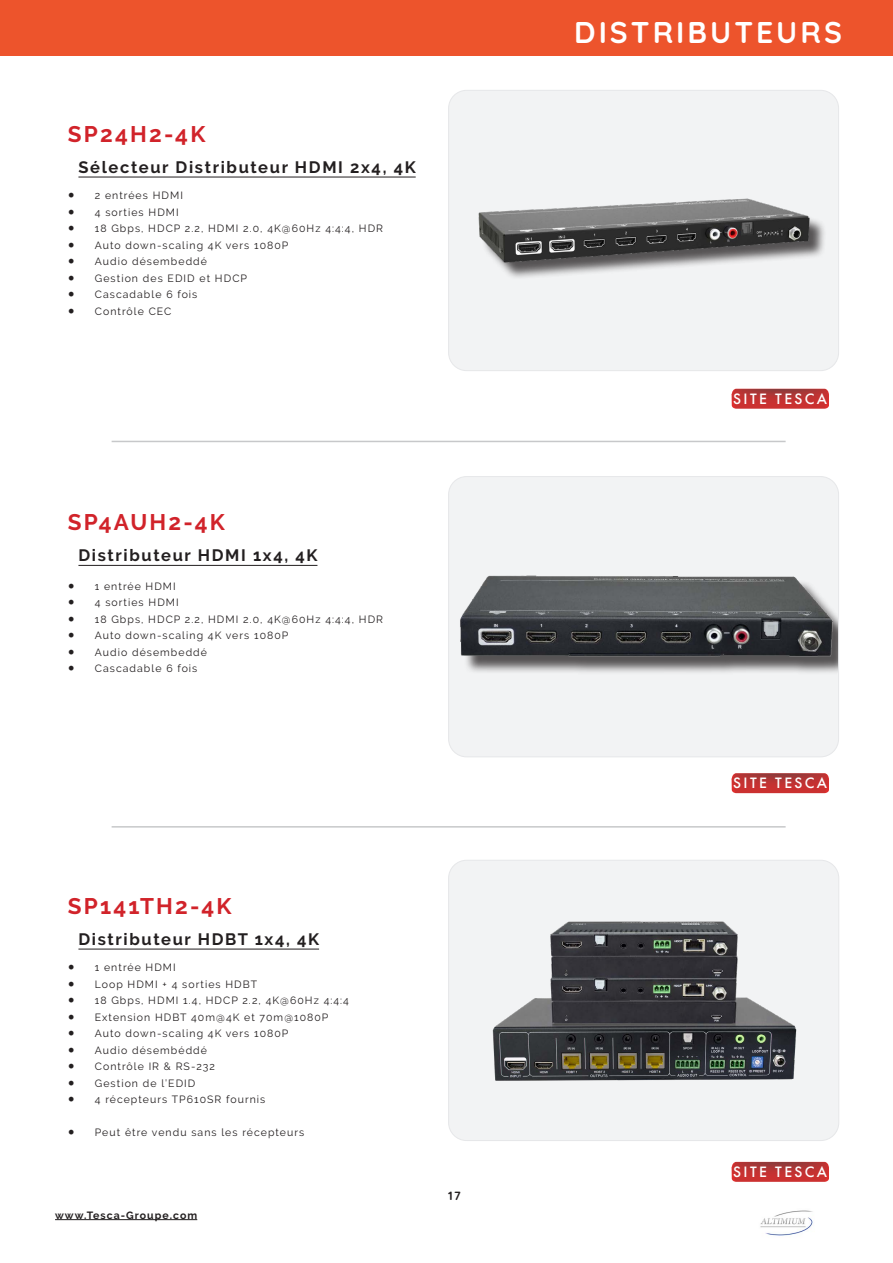
<style>
.page{position:relative;width:893px;height:1263px;background:#fff}
.page>*{position:absolute;margin:0;border:0;box-sizing:border-box;transform-origin:0 0}
.Title_13pt_Black__Al{font:700 30px "Quicksand";letter-spacing:.1em;color:#fff}
.Title_13pt_Black__Al-2{font:700 22.5px "Raleway";letter-spacing:.1em;color:#d1232a}
.Title_13pt_Black__Al-3{font:700 16.5px "Raleway";letter-spacing:.1em;color:#231f20}
.t1{font:500 15.6px "Futura PT";letter-spacing:.15em;color:#fff}
.t2{font:700 12px "Quicksand";color:#231f20}
.t3{font:10.5px "Raleway";letter-spacing:.1em;color:#231f20}
.t4{font:700 10.5px "Raleway";letter-spacing:.1em;color:#231f20}
.s1{font-family:"Minion Pro";font-size:18px}
</style>
<div class="page">
<hr style="left:112px;top:826px;width:674px;height:1px;background:#c7c8ca">
<hr style="left:112px;top:441px;width:674px;height:1px;background:#c7c8ca">
<hr style="left:55px;top:1219px;width:142px;height:1px;background:#231f20">
<img style="left:760px;top:1210px;width:53px;height:26px">
<div style="left:449px;top:90px;width:390px;height:281px;background:#f2f3f4;border-radius:18px"></div>
<img style="left:478px;top:198px;width:346px;height:80px">
<div style="left:448px;top:90px;width:391px;height:281px;border:1px solid #e6e7e9;border-radius:18px"></div>
<hr style="left:78px;top:177px;width:338px;height:1px;background:#231f20">
<div style="left:449px;top:477px;width:390px;height:280px;background:#f2f3f4;border-radius:18px"></div>
<div style="left:463px;top:578px;width:376px;height:97px;background:#ecedee"></div>
<img style="left:460px;top:575px;width:377px;height:97px">
<div style="left:448px;top:476px;width:391px;height:281px;border:1px solid #e6e7e9;border-radius:18px"></div>
<hr style="left:78px;top:565px;width:239px;height:1px;background:#231f20">
<div style="left:449px;top:860px;width:390px;height:280px;background:#f2f3f4;border-radius:18px"></div>
<img style="left:455px;top:860px;width:374px;height:279px">
<div style="left:448px;top:860px;width:391px;height:281px;border:1px solid #e6e7e9;border-radius:18px"></div>
<hr style="left:78px;top:949px;width:241px;height:1px;background:#231f20">
<div style="left:0;top:1px;width:893px;height:55px;background:#ed542c"></div>
<svg style="left:732px;top:773px;width:97px;height:20px;background:#be3635"></svg>
<svg style="left:732px;top:389px;width:97px;height:20px;background:#be3737"></svg>
<svg style="left:732px;top:1162px;width:97px;height:20px;background:#be3635"></svg>
<p class="Title_13pt_Black__Al-2" style="left:68px;top:121px;width:139px">SP24H2-4K</p>
<p class="Title_13pt_Black__Al-3" style="left:78px;top:157px;width:339px">Sélecteur Distributeur HDMI 2x4, 4K</p>
<p class="t3" style="left:68px;top:190px;width:117px"><span class="s1">•</span> 2 entrées HDMI</p>
<p class="t3" style="left:68px;top:206px;width:112px"><span class="s1">•</span> 4 sorties HDMI</p>
<p class="t3" style="left:68px;top:223px;width:317px"><span class="s1">•</span> 18 Gbps, HDCP 2.2, HDMI 2.0, 4K@60Hz 4:4:4, HDR</p>
<p class="t3" style="left:68px;top:239px;width:222px"><span class="s1">•</span> Auto down-scaling 4K vers 1080P</p>
<p class="t3" style="left:68px;top:256px;width:141px"><span class="s1">•</span> Audio désembeddé</p>
<p class="t3" style="left:68px;top:272px;width:181px"><span class="s1">•</span> Gestion des EDID et HDCP</p>
<p class="t3" style="left:68px;top:289px;width:131px"><span class="s1">•</span> Cascadable 6 fois</p>
<p class="t3" style="left:68px;top:305px;width:105px"><span class="s1">•</span> Contrôle CEC</p>
<p class="Title_13pt_Black__Al-2" style="left:68px;top:510px;width:158px">SP4AUH2-4K</p>
<p class="Title_13pt_Black__Al-3" style="left:78px;top:546px;width:241px">Distributeur HDMI 1x4, 4K</p>
<p class="t3" style="left:68px;top:580px;width:110px"><span class="s1">•</span> 1 entrée HDMI</p>
<p class="t3" style="left:68px;top:597px;width:112px"><span class="s1">•</span> 4 sorties HDMI</p>
<p class="t3" style="left:68px;top:613px;width:317px"><span class="s1">•</span> 18 Gbps, HDCP 2.2, HDMI 2.0, 4K@60Hz 4:4:4, HDR</p>
<p class="t3" style="left:68px;top:630px;width:222px"><span class="s1">•</span> Auto down-scaling 4K vers 1080P</p>
<p class="t3" style="left:68px;top:646px;width:141px"><span class="s1">•</span> Audio désembeddé</p>
<p class="t3" style="left:68px;top:663px;width:131px"><span class="s1">•</span> Cascadable 6 fois</p>
<p class="Title_13pt_Black__Al-2" style="left:68px;top:893px;width:165px">SP141TH2-4K</p>
<p class="Title_13pt_Black__Al-3" style="left:78px;top:929px;width:242px">Distributeur HDBT 1x4, 4K</p>
<p class="t3" style="left:68px;top:962px;width:110px"><span class="s1">•</span> 1 entrée HDMI</p>
<p class="t3" style="left:68px;top:978px;width:191px"><span class="s1">•</span> Loop HDMI + 4 sorties HDBT</p>
<p class="t3" style="left:68px;top:995px;width:283px"><span class="s1">•</span> 18 Gbps, HDMI 1.4, HDCP 2.2, 4K@60Hz 4:4:4</p>
<p class="t3" style="left:68px;top:1011px;width:262px"><span class="s1">•</span> Extension HDBT 40m@4K et 70m@1080P</p>
<p class="t3" style="left:68px;top:1028px;width:222px"><span class="s1">•</span> Auto down-scaling 4K vers 1080P</p>
<p class="t3" style="left:68px;top:1044px;width:141px"><span class="s1">•</span> Audio désembéddé</p>
<p class="t3" style="left:68px;top:1061px;width:149px"><span class="s1">•</span> Contrôle IR &amp; RS-232</p>
<p class="t3" style="left:68px;top:1077px;width:129px"><span class="s1">•</span> Gestion de l’EDID</p>
<p class="t3" style="left:68px;top:1094px;width:199px"><span class="s1">•</span> 4 récepteurs TP610SR fournis</p>
<p class="t3" style="left:68px;top:1127px;width:238px"><span class="s1">•</span> Peut être vendu sans les récepteurs</p>
<p class="t4" style="left:55px;top:1209px;width:144px">www.Tesca-Groupe.com</p>
<p class="t2" style="left:448px;top:1186px;width:14px">17</p>
<p class="Title_13pt_Black__Al" style="left:574px;top:9px;width:269px">DISTRIBUTEURS</p>
<p class="t1" style="left:733px;top:389px;width:95px">SITE TESCA</p>
<p class="t1" style="left:733px;top:774px;width:95px">SITE TESCA</p>
<p class="t1" style="left:733px;top:1162px;width:95px">SITE TESCA</p>
</div>
